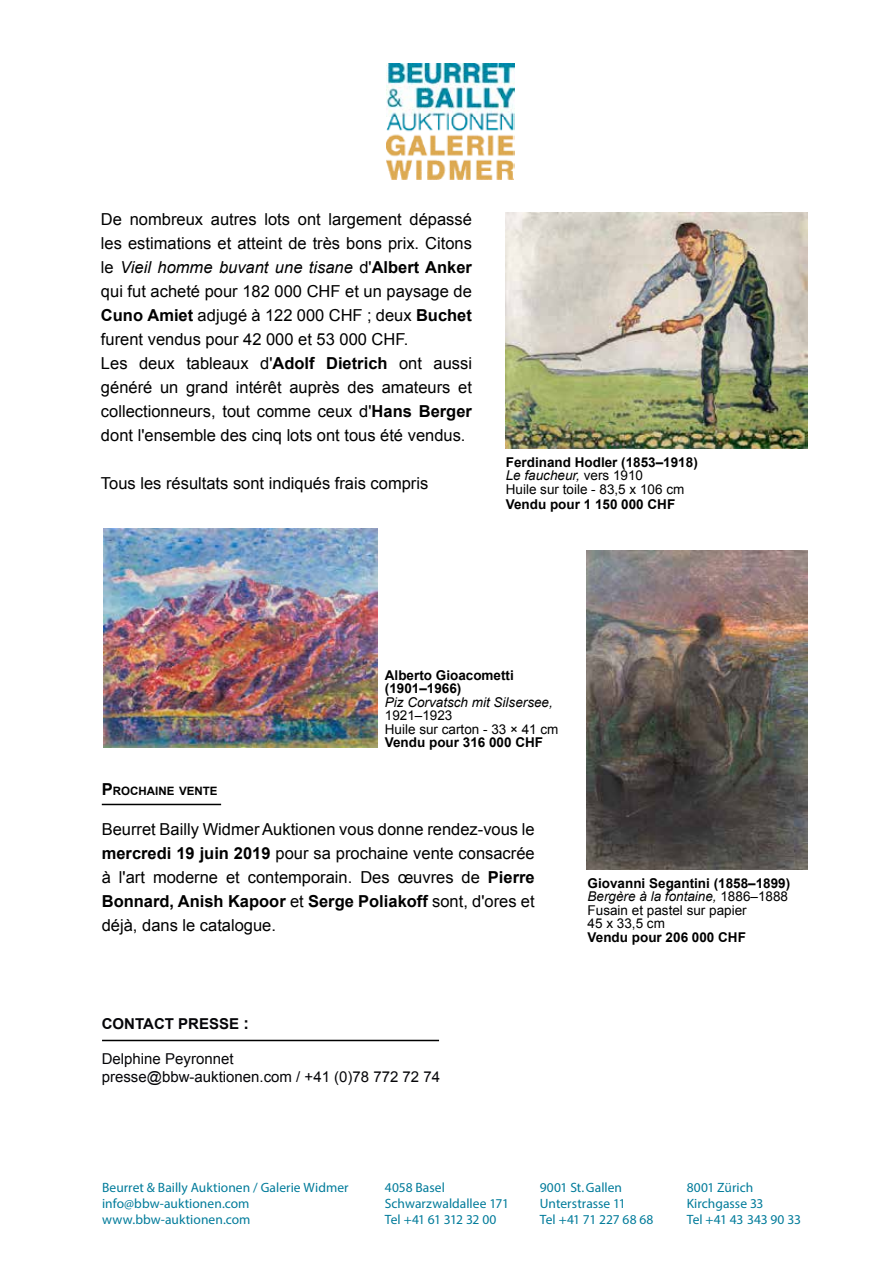
<style>
.page{position:relative;width:893px;height:1263px;background:#fff}
.page>*{position:absolute;margin:0;border:0;box-sizing:border-box;transform-origin:0 0}
.t1{font:16.5px/24px "Arial";color:#000}
.t2{font:700 16.5px "Arial";color:#060609}
.t3{font:15px/18px "Arial";color:#060609}
.t4{font:700 15px "Arial";color:#060609}
.t5{font:13.5px/16.2px "Myriad Pro";letter-spacing:.005em;color:#007b9a}
.t6{font:13.5px/13.5px "Arial";color:#000}
.t7{font:700 13.5px/13.5px "Arial";color:#000}
.t8{font:italic 13.5px "Arial";color:#000}
.t9{font:700 11.55px "Arial";color:#000}
.s1{font-style:italic}
.s2{font-weight:700}
.s3{font-size:16.5px}
</style>
<div class="page">
<img style="left:387px;top:64px;width:127px;height:115px">
<img style="left:506px;top:213px;width:302px;height:236px">
<img style="left:587px;top:551px;width:221px;height:319px">
<img style="left:103px;top:528px;width:275px;height:220px">
<hr style="left:102px;top:1040px;width:337px;height:1px;background:#000">
<hr style="left:102px;top:804px;width:119px;height:1px;background:#000">
<p class="t1" style="left:101px;top:207px;width:373px">De nombreux autres lots ont largement dépassé les estimations et atteint de très bons prix. Citons le <span class="s1">Vieil homme buvant une tisane</span> d'<span class="s2">Albert Anker </span>qui fut acheté pour 182 000 CHF et un paysage de <span class="s2">Cuno Amiet</span> adjugé à 122 000 CHF ; deux <span class="s2">Buchet </span>furent vendus pour 42 000 et 53 000 CHF.<br>Les deux tableaux d'<span class="s2">Adolf Dietrich</span> ont aussi généré un grand intérêt auprès des amateurs et collectionneurs, tout comme ceux d'<span class="s2">Hans Berger </span>dont l'ensemble des cinq lots ont tous été vendus.</p>
<p class="t1" style="left:101px;top:471px;width:329px">Tous les résultats sont indiqués frais compris</p>
<p class="t6" style="left:506px;top:455px;width:194px"><span class="s2">Ferdinand Hodler (1853–1918)<br></span><span class="s1">Le faucheur,</span> vers 1910<br>Huile sur toile - 83,5 x 106 cm</p>
<p class="t7" style="left:506px;top:497px;width:171px">Vendu pour 1 150 000 CHF</p>
<p class="t7" style="left:385px;top:669px;width:131px">Alberto Gioacometti (1901–1966)</p>
<p class="t8" style="left:385px;top:693px;width:170px">Piz Corvatsch mit Silsersee,</p>
<p class="t6" style="left:385px;top:709px;width:175px">1921–1923<br>Huile sur carton - 33 × 41 cm</p>
<p class="t7" style="left:385px;top:736px;width:160px">Vendu pour 316 000 CHF</p>
<p class="t9" style="left:102px;top:783px;width:117px"><span class="s3">P</span>ROCHAINE VENTE</p>
<p class="t1" style="left:102px;top:818px;width:434px;text-align:justify">Beurret Bailly Widmer Auktionen vous donne rendez-vous le <span class="s2">mercredi 19 juin 2019</span> pour sa prochaine vente consacrée à l'art moderne et contemporain. Des œuvres de <span class="s2">Pierre Bonnard, Anish Kapoor</span> et <span class="s2">Serge Poliakoff</span> sont, d'ores et déjà, dans le catalogue.</p>
<p class="t4" style="left:102px;top:1014px;width:22px">CONTA</p>
<p class="t4" style="left:154px;top:1014px;width:36px">CT PRESSE</p>
<p class="t2" style="left:244px;top:1013px;width:7px">:</p>
<p class="t3" style="left:102px;top:1050px;width:340px">Delphine Peyronnet<br>presse@bbw-auktionen.com / +41 (0)78 772 72 74</p>
<p class="t6" style="left:588px;top:877px;width:204px"><span class="s2">Giovanni Segantini (1858–1899)<br></span><span class="s1">Bergère à la fontaine,</span> 1886–1888<br>Fusain et pastel sur papier<br>45 x 33,5 cm</p>
<p class="t7" style="left:588px;top:931px;width:160px">Vendu pour 206 000 CHF</p>
<p class="t5" style="left:102px;top:1179px;width:248px">Beurret &amp; Bailly Auktionen / Galerie Widmer info@bbw-auktionen.com www.bbw-auktionen.com</p>
<p class="t5" style="left:385px;top:1179px;width:126px">4058 Basel<br>Schwarzwaldallee 171<br>Tel +41 61 312 32 00</p>
<p class="t5" style="left:540px;top:1179px;width:115px">9001 St.Gallen<br>Unterstrasse 11<br>Tel +41 71 227 68 68</p>
<p class="t5" style="left:687px;top:1179px;width:116px">8001 Zürich<br>Kirchgasse 33<br>Tel +41 43 343 90 33</p>
</div>
